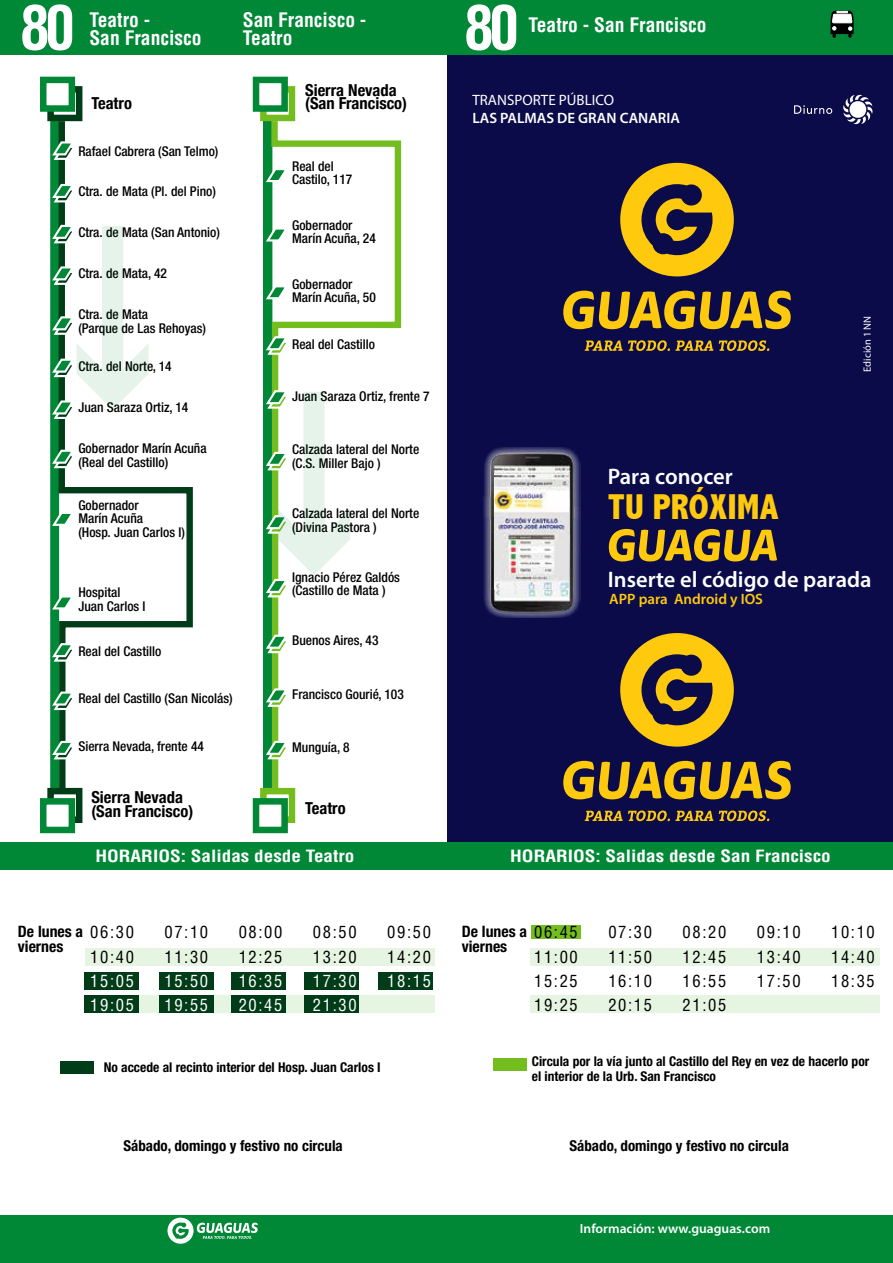
<style>
.page{position:relative;width:893px;height:1263px;background:#fff}
.page>*{position:absolute;margin:0;border:0;box-sizing:border-box;transform-origin:0 0}
.t1{font:700 condensed 60px "Helvetica";color:#fff}
.t2{font:800 condensed 36px "Abadi";color:#ffc90e}
.t3{font:600 22.5px "Myriad Pro";color:#fff}
.t4{font:700 condensed 19.5px/18px "Helvetica";color:#fff}
.t5{font:condensed 16.5px "Helvetica";letter-spacing:.1em;color:#000}
.t6{font:700 condensed 16.5px/13.5px "Helvetica Neue";color:#000}
.t7{font:700 condensed 16.5px "Helvetica";color:#fff;scale:1.16 1}
.t8{font:condensed 16.5px "Helvetica";letter-spacing:.1em;color:#fff}
.t9{font:700 condensed 15.75px/15px "Helvetica Neue LT Std";color:#000}
.t10{font:700 condensed 15px "Helvetica Neue LT Std";color:#000}
.t11{font:600 15px "Myriad Pro";color:#fff}
.t12{font:600 15px "Myriad Pro";color:#ffc90e}
.t13{font:15px "Myriad Pro";color:#fff}
.t14{font:500 condensed 13.5px/13.5px "Helvetica Neue LT Std";color:#000}
.t15{font:700 condensed 13.5px/15px "Helvetica Neue LT Std";color:#000}
.t16{font:600 13.2px "Myriad Pro";color:#fff}
.t17{font:10.5px "Myriad Pro";color:#fff}
.s1{font-family:"Helvetica";font-weight:400;font-size:16.5px}
</style>
<div class="page">
<div style="left:447px;top:0;width:446px;height:851px;background:#0a0b48"></div>
<svg style="left:794px;top:105px;width:38px;height:9px"></svg>
<svg style="left:843px;top:94px;width:30px;height:31px"></svg>
<img style="left:483px;top:448px;width:97px;height:169px">
<img style="left:494px;top:474px;width:74px;height:115px">
<svg style="left:609px;top:529px;width:168px;height:32px"></svg>
<svg style="left:585px;top:340px;width:128px;height:11px"></svg>
<svg style="left:719px;top:340px;width:50px;height:11px"></svg>
<svg style="left:563px;top:291px;width:228px;height:38px"></svg>
<svg style="left:620px;top:163px;width:114px;height:113px"></svg>
<svg style="left:585px;top:810px;width:128px;height:11px"></svg>
<svg style="left:719px;top:810px;width:50px;height:11px"></svg>
<svg style="left:563px;top:761px;width:228px;height:38px"></svg>
<svg style="left:620px;top:633px;width:114px;height:114px"></svg>
<div style="left:0;top:0;width:893px;height:54px;background:#018837"></div>
<svg style="left:830px;top:10px;width:24px;height:28px"></svg>
<div style="left:85px;top:948px;width:349px;height:17px;background:#e6f5e1"></div>
<div style="left:85px;top:972px;width:54px;height:17px;background:#003c18"></div>
<div style="left:159px;top:972px;width:54px;height:17px;background:#003c18"></div>
<div style="left:231px;top:972px;width:54px;height:17px;background:#003c18"></div>
<div style="left:305px;top:972px;width:54px;height:17px;background:#003c18"></div>
<div style="left:378px;top:972px;width:54px;height:17px;background:#003c18"></div>
<div style="left:85px;top:995px;width:349px;height:18px;background:#e6f5e1"></div>
<div style="left:0;top:1216px;width:447px;height:47px;background:#018837"></div>
<div style="left:447px;top:1216px;width:446px;height:47px;background:#018837"></div>
<div style="left:0;top:843px;width:447px;height:27px;background:#018837"></div>
<div style="left:530px;top:948px;width:350px;height:17px;background:#e6f5e1"></div>
<div style="left:530px;top:995px;width:350px;height:18px;background:#e6f5e1"></div>
<div style="left:443px;top:843px;width:450px;height:27px;background:#018837"></div>
<div style="left:60px;top:1061px;width:34px;height:12px;background:#003c18"></div>
<div style="left:493px;top:1058px;width:34px;height:12px;background:#73bd1f"></div>
<div style="left:531px;top:925px;width:50px;height:14px;background:#73bd1f"></div>
<div style="left:85px;top:995px;width:54px;height:17px;background:#003c18"></div>
<div style="left:159px;top:995px;width:54px;height:17px;background:#003c18"></div>
<div style="left:231px;top:995px;width:54px;height:17px;background:#003c18"></div>
<div style="left:305px;top:995px;width:54px;height:17px;background:#003c18"></div>
<svg style="left:167px;top:1217px;width:91px;height:27px"></svg>
<svg style="left:260px;top:112px;width:3px;height:9px"></svg>
<div style="left:253px;top:77px;width:35px;height:35px;background:#fff;border:6px solid #018837"></div>
<svg style="left:350px;top:140px;width:52px;height:189px"></svg>
<svg style="left:260px;top:788px;width:3px;height:10px"></svg>
<div style="left:253px;top:798px;width:35px;height:35px;background:#fff;border:6px solid #018837"></div>
<svg style="left:47px;top:112px;width:3px;height:9px"></svg>
<div style="left:40px;top:77px;width:35px;height:35px;background:#fff;border:6px solid #018837"></div>
<svg style="left:149px;top:487px;width:44px;height:141px"></svg>
<svg style="left:47px;top:788px;width:3px;height:10px"></svg>
<div style="left:40px;top:798px;width:35px;height:35px;background:#fff;border:6px solid #018837"></div>
<svg style="left:50px;top:82px;width:99px;height:743px"></svg>
<svg style="left:263px;top:82px;width:87px;height:743px"></svg>
<h1 class="t1" style="left:20px;top:-10px;width:57px">80</h1>
<h3 class="t4" style="left:89px;top:11px;width:114px">Teatro -<br>San Francisco</h3>
<h3 class="t4" style="left:243px;top:11px;width:125px">San Francisco -<br>Teatro</h3>
<h3 class="t4" style="left:529px;top:16px;width:179px">Teatro - San Francisco</h3>
<h1 class="t1" style="left:464px;top:-10px;width:57px">80</h1>
<p class="t6" style="left:91px;top:95px;width:42px">Teatro</p>
<p class="t14" style="left:78px;top:144px;width:142px">Rafael Cabrera (San Telmo)</p>
<p class="t14" style="left:78px;top:185px;width:139px">Ctra. de Mata (Pl. del Pino)</p>
<p class="t14" style="left:78px;top:226px;width:143px">Ctra. de Mata (San Antonio)</p>
<p class="t14" style="left:78px;top:266px;width:90px">Ctra. de Mata, 42</p>
<p class="t14" style="left:78px;top:308px;width:129px">Ctra. de Mata<br>(Parque de Las Rehoyas)</p>
<p class="t14" style="left:78px;top:359px;width:95px">Ctra. del Norte, 14</p>
<p class="t14" style="left:78px;top:400px;width:112px">Juan Saraza Ortiz, 14</p>
<p class="t14" style="left:78px;top:442px;width:130px">Gobernador Marín Acuña (Real del Castillo)</p>
<p class="t14" style="left:78px;top:498px;width:108px">Gobernador<br>Marín Acuña<br>(Hosp. Juan Carlos I)</p>
<p class="t14" style="left:78px;top:586px;width:69px">Hospital<br>Juan Carlos I</p>
<p class="t14" style="left:78px;top:644px;width:84px">Real del Castillo</p>
<p class="t14" style="left:78px;top:691px;width:156px">Real del Castillo (San Nicolás)</p>
<p class="t14" style="left:78px;top:740px;width:127px">Sierra Nevada, frente 44</p>
<p class="t6" style="left:91px;top:789px;width:103px">Sierra Nevada (San Francisco)</p>
<p class="t6" style="left:305px;top:82px;width:103px">Sierra Nevada (San Francisco)</p>
<p class="t14" style="left:292px;top:159px;width:62px">Real del<br>Castilo, 117</p>
<p class="t14" style="left:292px;top:218px;width:85px">Gobernador<br>Marín Acuña, 24</p>
<p class="t14" style="left:292px;top:277px;width:85px">Gobernador<br>Marín Acuña, 50</p>
<p class="t14" style="left:292px;top:337px;width:84px">Real del Castillo</p>
<p class="t14" style="left:292px;top:389px;width:139px">Juan Saraza Ortiz, frente 7</p>
<p class="t14" style="left:292px;top:443px;width:129px">Calzada lateral del Norte (C.S. Miller Bajo )</p>
<p class="t14" style="left:292px;top:506px;width:129px">Calzada lateral del Norte (Divina Pastora )</p>
<p class="t14" style="left:292px;top:570px;width:109px">Ignacio Pérez Galdós (Castillo de Mata )</p>
<p class="t14" style="left:292px;top:634px;width:88px">Buenos Aires, 43</p>
<p class="t14" style="left:292px;top:687px;width:113px">Francisco Gourié, 103</p>
<p class="t14" style="left:292px;top:741px;width:59px">Munguía, 8</p>
<p class="t6" style="left:305px;top:800px;width:42px">Teatro</p>
<p class="t7" style="left:96px;top:845px;width:225px">HORARIOS: Salidas desde Teatro</p>
<p class="t9" style="left:18px;top:924px;width:118px">De lunes a <span class="s1">06:30 </span>viernes</p>
<p class="t5" style="left:164px;top:922px;width:45px">07:10</p>
<p class="t5" style="left:239px;top:922px;width:45px">08:00</p>
<p class="t5" style="left:313px;top:922px;width:45px">08:50</p>
<p class="t5" style="left:387px;top:922px;width:45px">09:50</p>
<p class="t5" style="left:90px;top:946px;width:45px">10:40</p>
<p class="t5" style="left:164px;top:946px;width:45px">11:30</p>
<p class="t5" style="left:239px;top:946px;width:45px">12:25</p>
<p class="t5" style="left:313px;top:946px;width:45px">13:20</p>
<p class="t5" style="left:387px;top:946px;width:45px">14:20</p>
<p class="t8" style="left:90px;top:970px;width:45px">15:05</p>
<p class="t8" style="left:164px;top:970px;width:45px">15:50</p>
<p class="t8" style="left:239px;top:970px;width:45px">16:35</p>
<p class="t8" style="left:313px;top:970px;width:45px">17:30</p>
<p class="t8" style="left:387px;top:970px;width:45px">18:15</p>
<p class="t8" style="left:90px;top:994px;width:45px">19:05</p>
<p class="t8" style="left:164px;top:994px;width:45px">19:55</p>
<p class="t8" style="left:239px;top:994px;width:45px">20:45</p>
<p class="t8" style="left:313px;top:994px;width:45px">21:30</p>
<p class="t15" style="left:104px;top:1059px;width:278px">No accede al recinto interior del Hosp. Juan Carlos I</p>
<p class="t10" style="left:123px;top:1137px;width:221px">Sábado, domingo y festivo no circula</p>
<p class="t13" style="left:472px;top:90px;width:143px">TRANSPORTE PÚBLICO</p>
<p class="t11" style="left:472px;top:108px;width:209px">LAS PALMAS DE GRAN CANARIA</p>
<h3 class="t3" style="left:608px;top:462px;width:127px">Para conocer</h3>
<h2 class="t2" style="left:608px;top:486px;width:172px">TU PRÓXIMA</h2>
<p class="t17" style="left:861px;top:372px;width:57px;rotate:-90deg">Edición 1 NN</p>
<h3 class="t3" style="left:608px;top:565px;width:265px">Inserte el código de parada</h3>
<p class="t12" style="left:609px;top:589px;width:155px">APP para Android y IOS</p>
<p class="t7" style="left:510px;top:845px;width:278px">HORARIOS: Salidas desde San Francisco</p>
<p class="t9" style="left:462px;top:924px;width:118px">De lunes a <span class="s1">06:45 </span>viernes</p>
<p class="t5" style="left:608px;top:922px;width:45px">07:30</p>
<p class="t5" style="left:683px;top:922px;width:45px">08:20</p>
<p class="t5" style="left:757px;top:922px;width:45px">09:10</p>
<p class="t5" style="left:831px;top:922px;width:45px">10:10</p>
<p class="t5" style="left:534px;top:946px;width:45px">11:00</p>
<p class="t5" style="left:608px;top:946px;width:45px">11:50</p>
<p class="t5" style="left:683px;top:946px;width:45px">12:45</p>
<p class="t5" style="left:757px;top:946px;width:45px">13:40</p>
<p class="t5" style="left:831px;top:946px;width:45px">14:40</p>
<p class="t5" style="left:534px;top:970px;width:45px">15:25</p>
<p class="t5" style="left:608px;top:970px;width:45px">16:10</p>
<p class="t5" style="left:683px;top:970px;width:45px">16:55</p>
<p class="t5" style="left:757px;top:970px;width:45px">17:50</p>
<p class="t5" style="left:831px;top:970px;width:45px">18:35</p>
<p class="t5" style="left:534px;top:994px;width:45px">19:25</p>
<p class="t5" style="left:608px;top:994px;width:45px">20:15</p>
<p class="t5" style="left:683px;top:994px;width:45px">21:05</p>
<p class="t15" style="left:532px;top:1054px;width:339px">Circula por la vía junto al Castillo del Rey en vez de hacerlo por el interior de la Urb. San Francisco</p>
<p class="t10" style="left:569px;top:1137px;width:221px">Sábado, domingo y festivo no circula</p>
<p class="t16" style="left:580px;top:1220px;width:192px">Información: www.guaguas.com</p>
</div>
